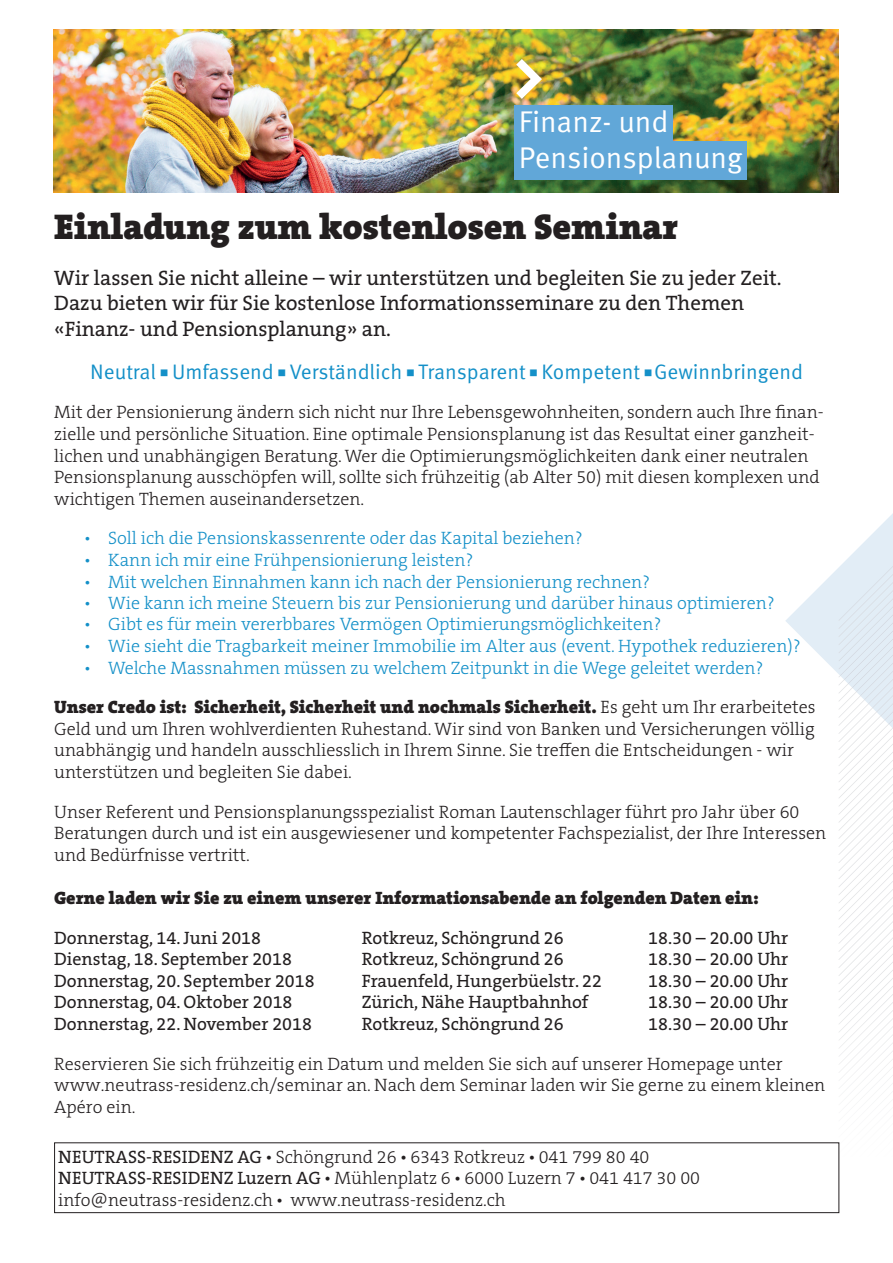
<style>
.page{position:relative;width:893px;height:1263px;background:#fff}
.page>*{position:absolute;margin:0;border:0;box-sizing:border-box;transform-origin:0 0}
.t1{font:900 36px "The Serif B W9";color:#231f20}
.t2{font:30px/36px "Meta OT Norm";color:#fff}
.t3{font:21px/25.2px "The Serif B W5 Plain";color:#231f20}
.t4{font:21px "Meta OT Norm";color:#1490c8}
.t5{font:300 18px/21.6px "The Serif B W3";color:#231f20}
.t6{font:300 18px "The Serif B W3";color:#1490c8}
.t7{font:18px "The Serif B W5 Plain";color:#231f20}
.t8{font:900 18px "The Serif B W9";color:#231f20}
.s1{font-size:9px}
.s2{font-family:"The Serif B W3";font-weight:300}
.s3{font-family:"The Serif B W5 Plain";font-weight:400}
.s4{font-family:"The Serif B W9";font-weight:900}
</style>
<div class="page">
<img style="left:53px;top:30px;width:785px;height:162px">
<img style="left:508px;top:51px;width:40px;height:56px">
<div style="left:514px;top:105px;width:159px;height:39px;background:#61a7d8"></div>
<div style="left:514px;top:141px;width:233px;height:39px;background:#61a7d8"></div>
<svg style="left:785px;top:513px;width:108px;height:701px"></svg>
<div style="left:54px;top:1142px;width:785px;height:71px;border:1px solid #231f20"></div>
<h2 class="t2" style="left:519px;top:104px;width:225px">Finanz- und<br>Pensionsplanung</h2>
<h1 class="t1" style="left:54px;top:202px;width:625px">Einladung zum kostenlosen Seminar</h1>
<p class="t3" style="left:54px;top:266px;width:729px">Wir lassen Sie nicht alleine – wir unterstützen und begleiten Sie zu jeder Zeit.<br>Dazu bieten wir für Sie kostenlose Informationsseminare zu den Themen «Finanz- und Pensionsplanung» an.</p>
<p class="t4" style="left:90px;top:359px;width:714px">Neutral <span class="s1">■</span> Umfassend <span class="s1">■</span> Verständlich <span class="s1">■</span> Transparent <span class="s1">■</span> Kompetent <span class="s1">■</span> Gewinnbringend</p>
<p class="t5" style="left:54px;top:402px;width:771px">Mit der Pensionierung ändern sich nicht nur Ihre Lebensgewohnheiten, sondern auch Ihre finan&shy;zielle und persönliche Situation. Eine optimale Pensionsplanung ist das Resultat einer ganzheit&shy;lichen und unabhängigen Beratung. Wer die Optimierungsmöglichkeiten dank einer neutralen Pensionsplanung ausschöpfen will, sollte sich frühzeitig (ab Alter 50) mit diesen komplexen und wichtigen Themen auseinandersetzen.</p>
<p class="t6" style="left:84px;top:527px;width:500px">• Soll ich die Pensionskassenrente oder das Kapital beziehen?</p>
<p class="t6" style="left:84px;top:548px;width:391px">• Kann ich mir eine Frühpensionierung leisten?</p>
<p class="t6" style="left:84px;top:570px;width:568px">• Mit welchen Einnahmen kann ich nach der Pensionierung rechnen?</p>
<p class="t6" style="left:84px;top:592px;width:692px">• Wie kann ich meine Steuern bis zur Pensionierung und darüber hinaus optimieren?</p>
<p class="t6" style="left:84px;top:613px;width:579px">• Gibt es für mein vererbbares Vermögen Optimierungsmöglichkeiten?</p>
<p class="t6" style="left:84px;top:634px;width:718px">• Wie sieht die Tragbarkeit meiner Immobilie im Alter aus (event. Hypothek reduzieren)?</p>
<p class="t6" style="left:84px;top:656px;width:681px">• Welche Massnahmen müssen zu welchem Zeitpunkt in die Wege geleitet werden?</p>
<p class="t8" style="left:54px;top:695px;width:763px">Unser Credo ist: Sicherheit, Sicherheit und nochmals Sicherheit. <span class="s2">Es geht um Ihr erarbeitetes</span></p>
<p class="t5" style="left:54px;top:718px;width:762px">Geld und um Ihren wohlverdienten Ruhestand. Wir sind von Banken und Versicherungen völlig unabhängig und handeln ausschliesslich in Ihrem Sinne. Sie treffen die Entscheidungen - wir unterstützen und begleiten Sie dabei.</p>
<p class="t5" style="left:54px;top:801px;width:773px">Unser Referent und Pensionsplanungsspezialist Roman Lautenschlager führt pro Jahr über 60<br>Beratungen durch und ist ein ausgewiesener und kompetenter Fachspezialist, der Ihre Interessen und Bedürfnisse vertritt.</p>
<p class="t8" style="left:54px;top:885px;width:706px">Gerne laden wir Sie zu einem unserer Informationsabende an folgenden Daten ein:</p>
<p class="t7" style="left:54px;top:926px;width:208px">Donnerstag, 14. Juni 2018</p>
<p class="t7" style="left:362px;top:926px;width:204px">Rotkreuz, Schöngrund 26</p>
<p class="t7" style="left:648px;top:926px;width:141px">18.30 – 20.00 Uhr</p>
<p class="t7" style="left:54px;top:947px;width:239px">Dienstag, 18. September 2018</p>
<p class="t7" style="left:362px;top:947px;width:204px">Rotkreuz, Schöngrund 26</p>
<p class="t7" style="left:648px;top:947px;width:141px">18.30 – 20.00 Uhr</p>
<p class="t7" style="left:54px;top:969px;width:262px">Donnerstag, 20. September 2018</p>
<p class="t7" style="left:362px;top:969px;width:242px">Frauenfeld, Hungerbüelstr. 22</p>
<p class="t7" style="left:648px;top:969px;width:141px">18.30 – 20.00 Uhr</p>
<p class="t7" style="left:54px;top:990px;width:240px">Donnerstag, 04. Oktober 2018</p>
<p class="t7" style="left:362px;top:990px;width:228px">Zürich, Nähe Hauptbahnhof</p>
<p class="t7" style="left:648px;top:990px;width:141px">18.30 – 20.00 Uhr</p>
<p class="t7" style="left:54px;top:1012px;width:259px">Donnerstag, 22. November 2018</p>
<p class="t7" style="left:362px;top:1012px;width:204px">Rotkreuz, Schöngrund 26</p>
<p class="t7" style="left:648px;top:1012px;width:141px">18.30 – 20.00 Uhr</p>
<p class="t5" style="left:54px;top:1053px;width:772px">Reservieren Sie sich frühzeitig ein Datum und melden Sie sich auf unserer Homepage unter www.neutrass-residenz.ch/seminar an. Nach dem Seminar laden wir Sie gerne zu einem kleinen<br>Apéro ein.</p>
<p class="t5" style="left:58px;top:1146px;width:643px"><span class="s3">NEUTRASS-RESIDENZ AG</span> <span class="s4">·</span> Schöngrund 26 <span class="s4">·</span> 6343 Rotkreuz <span class="s4">·</span> 041 799 80 40<br><span class="s3">NEUTRASS-RESIDENZ Luzern AG</span> <span class="s4">·</span> Mühlenplatz 6 <span class="s4">·</span> 6000 Luzern 7 <span class="s4">·</span> 041 417 30 00 info@neutrass-residenz.ch <span class="s4">·</span> www.neutrass-residenz.ch</p>
</div>
